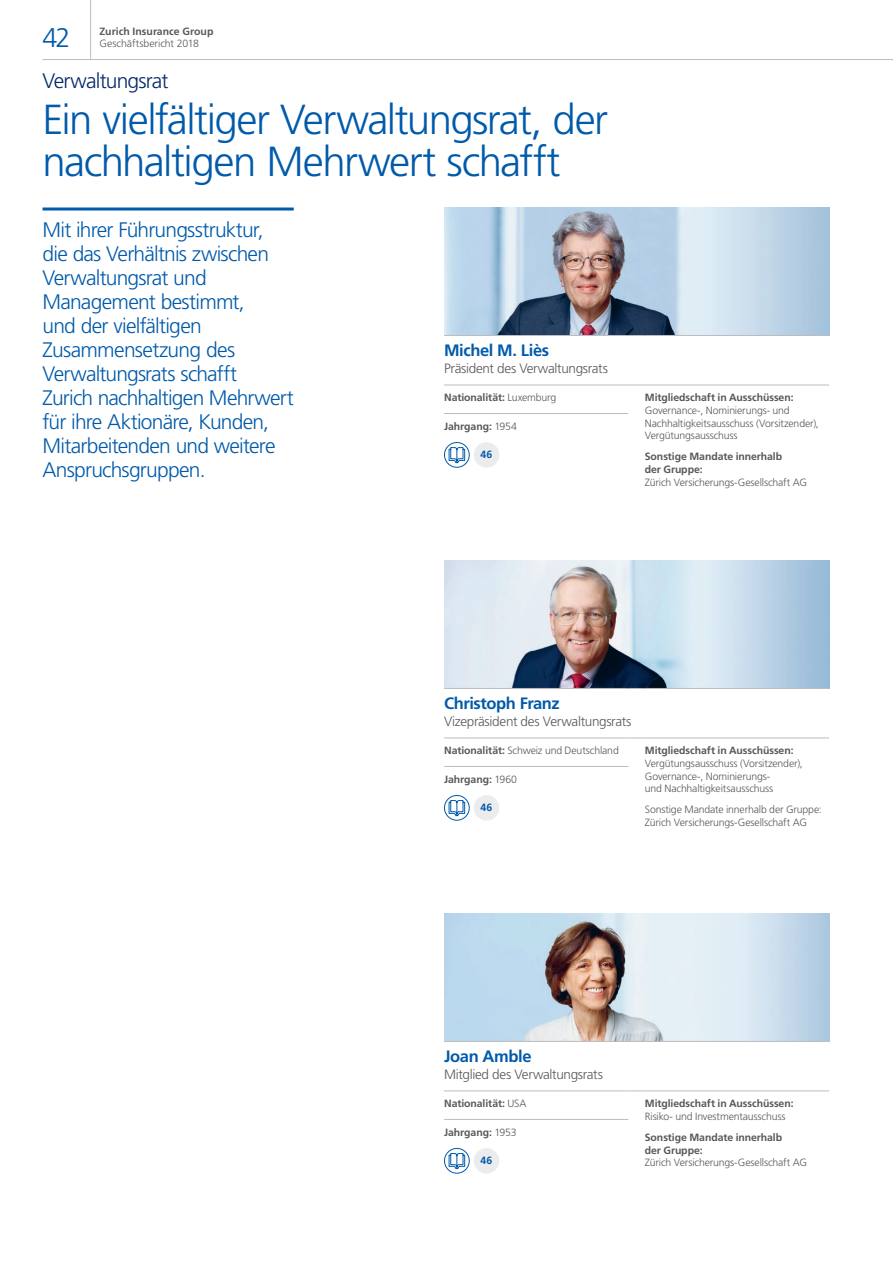
<style>
.page{position:relative;width:893px;height:1263px;background:#fff}
.page>*{position:absolute;margin:0;border:0;box-sizing:border-box;transform-origin:0 0}
.t1{font:300 42px/42px "Frutiger LT Std";letter-spacing:-.035em;color:#015aaa}
.t2{font:300 27px "Frutiger LT Std";color:#015aaa}
.t3{font:300 21px/24px "Frutiger LT Std";letter-spacing:-.035em;color:#015aaa}
.t4{font:300 21px "Frutiger LT Std";letter-spacing:-.04em;color:#04286b}
.t5{font:700 16.5px "Frutiger LT Std";letter-spacing:-.025em;color:#015aaa}
.t6{font:300 13.5px "Frutiger LT Std";letter-spacing:-.025em;color:#57585a}
.t7{font:300 10.5px/12.8px "Frutiger LT Std";letter-spacing:-.015em;color:#57585a}
.t8{font:700 10.5px/12.8px "Frutiger LT Std";letter-spacing:-.005em;color:#57585a}
.t9{font:700 10.5px "Frutiger LT Std";color:#015aaa}
.s1{font-weight:300}
.s2{font-weight:700}
</style>
<div class="page">
<hr style="left:43px;top:59px;width:850px;height:1px;background:#bcbdc0">
<hr style="left:90px;top:0;width:1px;height:60px;background:#bcbdc0">
<img style="left:444px;top:208px;width:385px;height:127px">
<img style="left:444px;top:560px;width:385px;height:128px">
<img style="left:444px;top:913px;width:385px;height:128px">
<hr style="left:444px;top:385px;width:184px;height:1px;background:#bcbdc0">
<svg style="left:628px;top:385px;width:17px;height:1px"></svg>
<hr style="left:645px;top:385px;width:184px;height:1px;background:#bcbdc0">
<hr style="left:444px;top:413px;width:184px;height:1px;background:#bcbdc0">
<hr style="left:444px;top:335px;width:184px;height:1px;background:#bcbdc0">
<svg style="left:628px;top:335px;width:17px;height:1px"></svg>
<hr style="left:645px;top:335px;width:184px;height:1px;background:#bcbdc0">
<svg style="left:444px;top:442px;width:25px;height:25px"></svg>
<div style="left:444px;top:442px;width:26px;height:26px;border:1px solid #015aaa;border-radius:50%"></div>
<div style="left:474px;top:442px;width:25px;height:26px;background:#ececee;border-radius:50%"></div>
<svg style="left:448px;top:447px;width:17px;height:16px"></svg>
<hr style="left:444px;top:737px;width:184px;height:1px;background:#bcbdc0">
<svg style="left:628px;top:737px;width:17px;height:1px"></svg>
<hr style="left:645px;top:737px;width:184px;height:1px;background:#bcbdc0">
<hr style="left:444px;top:766px;width:184px;height:1px;background:#bcbdc0">
<hr style="left:444px;top:688px;width:184px;height:1px;background:#bcbdc0">
<svg style="left:628px;top:688px;width:17px;height:1px"></svg>
<hr style="left:645px;top:688px;width:184px;height:1px;background:#bcbdc0">
<svg style="left:444px;top:795px;width:25px;height:25px"></svg>
<div style="left:444px;top:795px;width:26px;height:26px;border:1px solid #015aaa;border-radius:50%"></div>
<div style="left:474px;top:795px;width:25px;height:26px;background:#ececee;border-radius:50%"></div>
<svg style="left:448px;top:800px;width:17px;height:16px"></svg>
<hr style="left:444px;top:1090px;width:184px;height:1px;background:#bcbdc0">
<svg style="left:628px;top:1090px;width:17px;height:1px"></svg>
<hr style="left:645px;top:1090px;width:184px;height:1px;background:#bcbdc0">
<hr style="left:444px;top:1119px;width:184px;height:1px;background:#bcbdc0">
<hr style="left:444px;top:1041px;width:184px;height:1px;background:#bcbdc0">
<svg style="left:628px;top:1041px;width:17px;height:1px"></svg>
<hr style="left:645px;top:1041px;width:184px;height:1px;background:#bcbdc0">
<svg style="left:444px;top:1148px;width:25px;height:25px"></svg>
<div style="left:444px;top:1148px;width:26px;height:25px;border:1px solid #015aaa;border-radius:50%"></div>
<div style="left:474px;top:1148px;width:25px;height:25px;background:#ececee;border-radius:50%"></div>
<svg style="left:448px;top:1153px;width:17px;height:16px"></svg>
<hr style="left:43px;top:207px;width:251px;height:3px;background:#015aaa">
<p class="t8" style="left:99px;top:25px;width:115px">Zurich Insurance Group</p>
<p class="t7" style="left:99px;top:37px;width:101px">Geschäftsbericht 2018</p>
<h3 class="t4" style="left:43px;top:69px;width:127px">Verwaltungsrat</h3>
<h2 class="t2" style="left:43px;top:22px;width:30px">42</h2>
<h1 class="t1" style="left:43px;top:99px;width:567px">Ein vielfältiger Verwaltungsrat, der nachhaltigen Mehrwert schafft</h1>
<p class="t3" style="left:43px;top:218px;width:253px">Mit ihrer Führungsstruktur, die das Verhältnis zwischen<br>Verwaltungsrat und<br>Management bestimmt,<br>und der vielfältigen<br>Zusammensetzung des<br>Verwaltungsrats schafft<br>Zurich nachhaltigen Mehrwert für ihre Aktionäre, Kunden,<br>Mitarbeitenden und weitere<br>Anspruchsgruppen.</p>
<h3 class="t5" style="left:444px;top:341px;width:107px">Michel M. Liès</h3>
<p class="t6" style="left:444px;top:360px;width:165px">Präsident des Verwaltungsrats</p>
<p class="t8" style="left:444px;top:391px;width:114px">Nationalität: <span class="s1">Luxemburg</span></p>
<p class="t8" style="left:645px;top:391px;width:150px">Mitgliedschaft in Ausschüssen:</p>
<p class="t7" style="left:645px;top:404px;width:176px">Governance-, Nominierungs- und<br>Nachhaltigkeitsausschuss (Vorsitzender),<br>Vergütungsausschuss</p>
<p class="t8" style="left:645px;top:450px;width:139px">Sonstige Mandate innerhalb der Gruppe:</p>
<p class="t7" style="left:645px;top:476px;width:164px">Zürich Versicherungs-Gesellschaft AG</p>
<p class="t8" style="left:444px;top:420px;width:74px">Jahrgang: <span class="s1">1954</span></p>
<p class="t9" style="left:481px;top:448px;width:13px">46</p>
<h3 class="t5" style="left:444px;top:694px;width:117px">Christoph Franz</h3>
<p class="t6" style="left:444px;top:713px;width:189px">Vizepräsident des Verwaltungsrats</p>
<p class="t7" style="left:444px;top:744px;width:176px"><span class="s2">Nationalität:</span> Schweiz und Deutschland</p>
<p class="t8" style="left:645px;top:744px;width:150px">Mitgliedschaft in Ausschüssen:</p>
<p class="t7" style="left:645px;top:757px;width:159px">Vergütungsausschuss (Vorsitzender),<br>Governance-, Nominierungs-<br>und Nachhaltigkeitsausschuss</p>
<p class="t7" style="left:645px;top:803px;width:178px">Sonstige Mandate innerhalb der Gruppe:<br>Zürich Versicherungs-Gesellschaft AG</p>
<p class="t8" style="left:444px;top:773px;width:74px">Jahrgang: <span class="s1">1960</span></p>
<p class="t9" style="left:481px;top:801px;width:13px">46</p>
<h3 class="t5" style="left:444px;top:1046px;width:89px">Joan Amble</h3>
<p class="t6" style="left:444px;top:1066px;width:160px">Mitglied des Verwaltungsrats</p>
<p class="t8" style="left:444px;top:1097px;width:84px">Nationalität: <span class="s1">USA</span></p>
<p class="t8" style="left:645px;top:1097px;width:150px">Mitgliedschaft in Ausschüssen:</p>
<p class="t7" style="left:645px;top:1110px;width:142px">Risiko- und Investmentausschuss</p>
<p class="t8" style="left:645px;top:1131px;width:139px">Sonstige Mandate innerhalb der Gruppe:</p>
<p class="t7" style="left:645px;top:1156px;width:164px">Zürich Versicherungs-Gesellschaft AG</p>
<p class="t8" style="left:444px;top:1125px;width:74px">Jahrgang: <span class="s1">1953</span></p>
<p class="t9" style="left:481px;top:1154px;width:13px">46</p>
</div>
